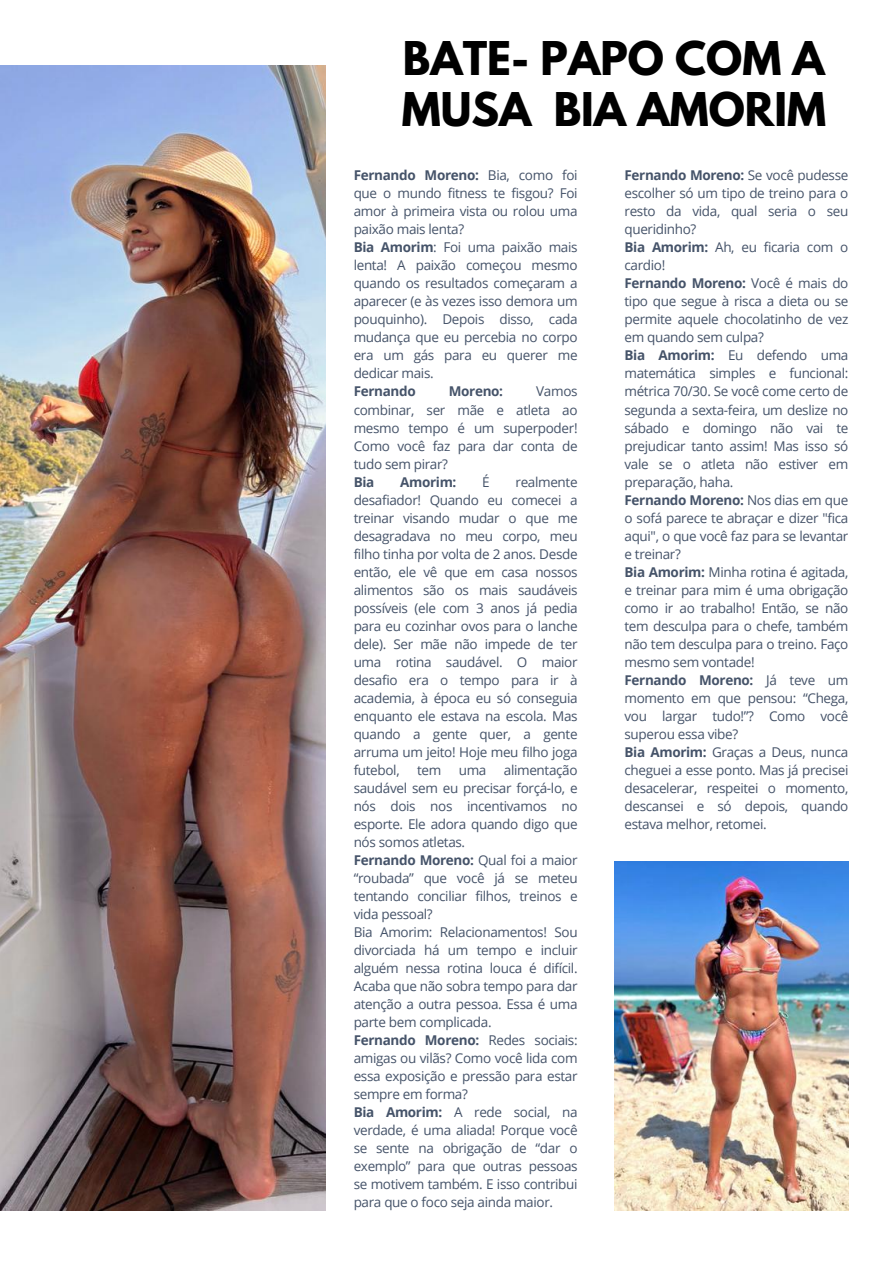
<style>
.page{position:relative;width:894px;height:1264px;background:#fff}
.page>*{position:absolute;margin:0;border:0;box-sizing:border-box;transform-origin:0 0}
.t1{font:700 41.1px/51.8px "League Spartan";color:#000}
.t2{font:13.5px/18px "Open Sans";letter-spacing:-.025em;color:#455369}
.t3{font:700 13.5px "Open Sans";letter-spacing:-.025em;color:#455369}
.s1{font-weight:700}
</style>
<div class="page">
<img style="left:614px;top:861px;width:233px;height:348px">
<img style="left:0;top:66px;width:325px;height:1144px">
<h1 class="t1" style="left:401px;top:37px;width:426px">BATE- PAPO COM A<br>MUSA BIA AMORIM</h1>
<p class="t2" style="left:353px;top:166px;width:225px"><span class="s1">Fernando Moreno:</span> Bia, como foi que o mundo fitness te fisgou? Foi amor à primeira vista ou rolou uma paixão mais lenta?<br><span class="s1">Bia Amorim</span>: Foi uma paixão mais lenta! A paixão começou mesmo quando os resultados começaram a aparecer (e às vezes isso demora um pouquinho). Depois disso, cada mudança que eu percebia no corpo era um gás para eu querer me dedicar mais.</p>
<p class="t3" style="left:353px;top:382px;width:63px">Fernando</p>
<p class="t3" style="left:448px;top:382px;width:56px">Moreno:</p>
<p class="t2" style="left:353px;top:382px;width:225px;text-align:justify;text-indent:182px">Vamos combinar, ser mãe e atleta ao mesmo tempo é um superpoder!<br>Como você faz para dar conta de tudo sem pirar?</p>
<p class="t3" style="left:353px;top:472px;width:22px">Bia</p>
<p class="t3" style="left:400px;top:472px;width:58px">Amorim:</p>
<p class="t2" style="left:482px;top:472px;width:9px">É</p>
<p class="t2" style="left:353px;top:472px;width:225px;text-align:justify;text-indent:162px">realmente desafiador! Quando eu comecei a treinar visando mudar o que me desagradava no meu corpo, meu filho tinha por volta de 2 anos. Desde então, ele vê que em casa nossos alimentos são os mais saudáveis possíveis (ele com 3 anos já pedia para eu cozinhar ovos para o lanche dele). Ser mãe não impede de ter uma rotina saudável. O maior desafio era o tempo para ir à academia, à época eu só conseguia enquanto ele estava na escola. Mas quando a gente quer, a gente arruma um jeito! Hoje meu filho joga futebol,</p>
<p class="t2" style="left:353px;top:760px;width:225px;text-indent:150px">alimentação saudável sem eu precisar forçá-lo, e nós dois nos incentivamos no esporte. Ele adora quando digo que nós somos atletas.<br><span class="s1">Fernando Moreno:</span> Qual foi a maior “roubada” que você já se meteu tentando conciliar filhos, treinos e vida pessoal?<br>Bia Amorim: Relacionamentos! Sou divorciada há um tempo e incluir alguém nessa rotina louca é difícil.<br>Acaba que não sobra tempo para dar atenção a outra pessoa. Essa é uma parte bem complicada.<br><span class="s1">Fernando Moreno:</span> Redes sociais: amigas ou vilãs? Como você lida com essa exposição e pressão para estar sempre em forma?<br><span class="s1">Bia Amorim:</span> A rede social, na verdade, é uma aliada! Porque você se sente na obrigação de “dar o exemplo” para que outras pessoas se motivem também. E isso contribui para que o foco seja ainda maior.</p>
<p class="t2" style="left:417px;top:760px;width:26px">tem</p>
<p class="t2" style="left:458px;top:760px;width:29px">uma</p>
<p class="t2" style="left:624px;top:166px;width:225px"><span class="s1">Fernando Moreno:</span> Se você pudesse escolher só um tipo de treino para o resto da vida, qual seria o seu queridinho?<br><span class="s1">Bia Amorim:</span> Ah, eu ficaria com o cardio!<br><span class="s1">Fernando Moreno:</span> Você é mais do tipo que segue à risca a dieta ou se permite aquele chocolatinho de vez em quando sem culpa?<br><span class="s1">Bia Amorim:</span> Eu defendo uma matemática simples e funcional: métrica 70/30. Se você come certo de segunda a sexta-feira, um deslize no sábado e domingo não vai te prejudicar tanto assim! Mas isso só vale se o atleta não estiver em preparação, haha.<br><span class="s1">Fernando Moreno:</span> Nos dias em que o sofá parece te abraçar e dizer "fica aqui", o que você faz para se levantar e treinar?<br><span class="s1">Bia Amorim:</span> Minha rotina é agitada, e treinar para mim é uma obrigação como ir ao trabalho! Então, se não tem desculpa para o chefe, também não tem desculpa para o treino. Faço mesmo sem vontade!<br><span class="s1">Fernando Moreno:</span> Já teve um momento em que pensou: “Chega, vou largar tudo!”? Como você superou essa vibe?<br><span class="s1">Bia Amorim:</span> Graças a Deus, nunca cheguei a esse ponto. Mas já precisei desacelerar, respeitei o momento, descansei e só depois, quando estava melhor, retomei.</p>
</div>
